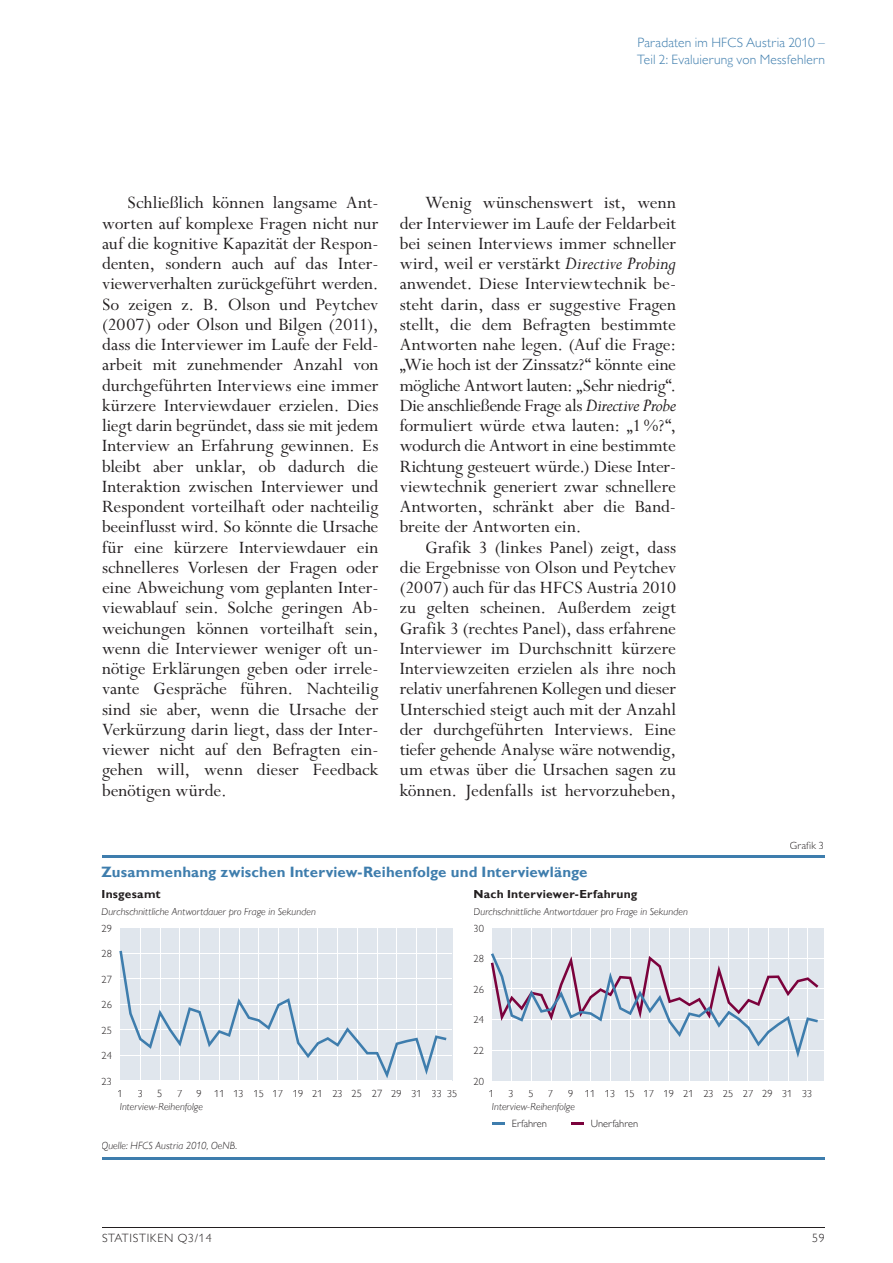
<style>
.page{position:relative;width:893px;height:1263px;background:#fff}
.page>*{position:absolute;margin:0;border:0;box-sizing:border-box;transform-origin:0 0}
.t1{font:19.5px/20.2px "Perpetua Std";color:#231f20;text-align:justify}
.t2{font:700 15px "Gill Sans MT Pro";letter-spacing:.01em;color:#3e7dad}
.t3{font:300 13.5px/16.5px "Gill Sans MT Pro";letter-spacing:.01em;color:#3e7dad}
.t4{font:700 12px "Gill Sans MT Pro";letter-spacing:.02em;color:#231f20}
.t5{font:300 12px "Gill Sans MT Pro";letter-spacing:.06em;color:#231f20}
.t6{font:italic 300 10.5px "Gill Sans MT Pro";letter-spacing:.005em;color:#231f20}
.t7{font:300 10.5px "Gill Sans MT Pro";color:#231f20}
.s1{font-style:italic;font-size:20.25px}
</style>
<div class="page">
<hr style="left:102px;top:1227px;width:723px;height:1px;background:#231f20">
<div style="left:120px;top:928px;width:332px;height:153px;background:#e0e6ed"></div>
<div style="left:492px;top:928px;width:332px;height:153px;background:#e0e6ed"></div>
<hr style="left:102px;top:856px;width:722px;height:2px;background:#3e7dad">
<hr style="left:102px;top:1157px;width:722px;height:3px;background:#3e7dad">
<svg style="left:493px;top:1122px;width:12px;height:3px"></svg>
<svg style="left:572px;top:1122px;width:12px;height:3px"></svg>
<hr style="left:120px;top:1080px;width:332px;height:1px;background:#fff">
<hr style="left:120px;top:1055px;width:332px;height:1px;background:#fff">
<hr style="left:120px;top:1029px;width:332px;height:1px;background:#fff">
<hr style="left:120px;top:1004px;width:332px;height:1px;background:#fff">
<hr style="left:120px;top:978px;width:332px;height:1px;background:#fff">
<hr style="left:120px;top:953px;width:332px;height:1px;background:#fff">
<hr style="left:140px;top:928px;width:1px;height:153px;background:#fff">
<hr style="left:160px;top:928px;width:1px;height:153px;background:#fff">
<hr style="left:179px;top:928px;width:1px;height:153px;background:#fff">
<hr style="left:199px;top:928px;width:1px;height:153px;background:#fff">
<hr style="left:219px;top:928px;width:1px;height:153px;background:#fff">
<hr style="left:239px;top:928px;width:1px;height:153px;background:#fff">
<hr style="left:258px;top:928px;width:1px;height:153px;background:#fff">
<hr style="left:278px;top:928px;width:1px;height:153px;background:#fff">
<hr style="left:298px;top:928px;width:1px;height:153px;background:#fff">
<hr style="left:317px;top:928px;width:1px;height:153px;background:#fff">
<hr style="left:337px;top:928px;width:1px;height:153px;background:#fff">
<hr style="left:357px;top:928px;width:1px;height:153px;background:#fff">
<hr style="left:377px;top:928px;width:1px;height:153px;background:#fff">
<hr style="left:396px;top:928px;width:1px;height:153px;background:#fff">
<hr style="left:416px;top:928px;width:1px;height:153px;background:#fff">
<hr style="left:436px;top:928px;width:1px;height:153px;background:#fff">
<svg style="left:119px;top:951px;width:327px;height:127px"></svg>
<hr style="left:492px;top:1050px;width:332px;height:1px;background:#fff">
<hr style="left:492px;top:1019px;width:332px;height:1px;background:#fff">
<hr style="left:492px;top:988px;width:332px;height:1px;background:#fff">
<hr style="left:492px;top:958px;width:332px;height:1px;background:#fff">
<hr style="left:511px;top:928px;width:1px;height:153px;background:#fff">
<hr style="left:531px;top:928px;width:1px;height:153px;background:#fff">
<hr style="left:551px;top:928px;width:1px;height:153px;background:#fff">
<hr style="left:571px;top:928px;width:1px;height:153px;background:#fff">
<hr style="left:590px;top:928px;width:1px;height:153px;background:#fff">
<hr style="left:610px;top:928px;width:1px;height:153px;background:#fff">
<hr style="left:630px;top:928px;width:1px;height:153px;background:#fff">
<hr style="left:649px;top:928px;width:1px;height:153px;background:#fff">
<hr style="left:669px;top:928px;width:1px;height:153px;background:#fff">
<hr style="left:689px;top:928px;width:1px;height:153px;background:#fff">
<hr style="left:709px;top:928px;width:1px;height:153px;background:#fff">
<hr style="left:728px;top:928px;width:1px;height:153px;background:#fff">
<hr style="left:748px;top:928px;width:1px;height:153px;background:#fff">
<hr style="left:768px;top:928px;width:1px;height:153px;background:#fff">
<hr style="left:788px;top:928px;width:1px;height:153px;background:#fff">
<hr style="left:807px;top:928px;width:1px;height:153px;background:#fff">
<svg style="left:491px;top:953px;width:327px;height:105px"></svg>
<p class="t3" style="left:637px;top:34px;width:189px">Paradaten im HFCS Austria 2010 –<br>Teil 2: Evaluierung von Messfehlern</p>
<p class="t1" style="left:102px;top:193px;width:278px;text-indent:26px">Schließlich können langsame Ant&shy;worten auf komplexe Fragen nicht nur auf die kognitive Kapazität der Respon&shy;denten, sondern auch auf das Inter&shy;view erverhalten zurückgeführt werden.<br>So zeigen z. B. Olson und Peytchev (2007) oder Olson und Bilgen (2011), dass die Interviewer im Laufe der Feld&shy;arbeit mit zunehmender Anzahl von durch geführten Interviews eine immer kürzere Interviewdauer erzielen. Dies liegt darin begründet, dass sie mit jedem Interview an Erfahrung gewinnen. Es bleibt aber unklar, ob dadurch die Interaktion zwischen Interviewer und Respondent vorteilhaft oder nachteilig beeinflusst wird. So könnte die Ursache für eine kürzere Interviewdauer ein schnelleres Vorlesen der Fragen oder eine Abweichung vom geplanten Inter&shy;viewablauf sein. Solche geringen Ab&shy;weichungen können vorteilhaft sein, wenn die Interviewer weniger oft un&shy;nötige Erklärungen geben oder irrele&shy;vante Gespräche führen. Nachteilig sind sie aber, wenn die Ursache der Verkürzung darin liegt, dass der Inter&shy;viewer nicht auf den Befragten ein&shy;gehen will, wenn dieser Feedback benötigen würde.</p>
<p class="t1" style="left:400px;top:193px;width:278px;text-indent:26px">Wenig wünschenswert ist, wenn der Interviewer im Laufe der Feldarbeit bei seinen Interviews immer schneller wird, weil er verstärkt <span class="s1">Directive Probing </span>anwendet. Diese Interviewtechnik be&shy;steht darin, dass er suggestive Fragen stellt, die dem Befragten bestimmte Antworten nahe legen. (Auf die Frage: „Wie hoch ist der Zinssatz?“ könnte eine mögliche Antwort lauten: „Sehr niedrig“.<br>Die anschließende Frage als <span class="s1">Directive Probe </span>formuliert würde etwa lauten: „1 %?“, wodurch die Antwort in eine bestimmte Richtung gesteuert würde.) Diese Inter&shy;viewtechnik generiert zwar schnellere Antworten, schränkt aber die Band&shy;breite der Antworten ein.</p>
<p class="t1" style="left:400px;top:538px;width:278px;text-indent:26px">Grafik 3 (linkes Panel) zeigt, dass die Ergebnisse von Olson und Peytchev (2007) auch für das HFCS Austria 2010 zu gelten scheinen. Außerdem zeigt Grafik 3 (rechtes Panel), dass erfahrene Interviewer im Durchschnitt kürzere Interviewzeiten erzielen als ihre noch relativ unerfahrenen Kollegen und dieser Unterschied steigt auch mit der Anzahl der durchgeführten Interviews. Eine tiefer gehende Analyse wäre notwendig, um etwas über die Ursachen sagen zu können. Jedenfalls ist hervorzuheben,</p>
<p class="t2" style="left:102px;top:863px;width:488px">Zusammenhang zwischen Interview-Reihenfolge und Interviewlänge</p>
<p class="t4" style="left:102px;top:887px;width:61px">Insgesamt</p>
<p class="t4" style="left:473px;top:887px;width:165px">Nach Interviewer-Erfahrung</p>
<p class="t7" style="left:102px;top:922px;width:12px">29</p>
<p class="t7" style="left:102px;top:947px;width:12px">28</p>
<p class="t7" style="left:102px;top:973px;width:12px">27</p>
<p class="t7" style="left:102px;top:998px;width:12px">26</p>
<p class="t7" style="left:102px;top:1024px;width:12px">25</p>
<p class="t7" style="left:102px;top:1049px;width:12px">24</p>
<p class="t7" style="left:102px;top:1075px;width:12px">23</p>
<p class="t6" style="left:102px;top:905px;width:216px">Durchschnittliche Antwortdauer pro Frage in Sekunden</p>
<p class="t6" style="left:474px;top:905px;width:216px">Durchschnittliche Antwortdauer pro Frage in Sekunden</p>
<p class="t7" style="left:474px;top:922px;width:12px">30</p>
<p class="t7" style="left:474px;top:952px;width:12px">28</p>
<p class="t7" style="left:474px;top:983px;width:12px">26</p>
<p class="t7" style="left:474px;top:1013px;width:12px">24</p>
<p class="t7" style="left:474px;top:1044px;width:12px">22</p>
<p class="t7" style="left:474px;top:1075px;width:12px">20</p>
<p class="t7" style="left:790px;top:839px;width:36px">Grafik 3</p>
<p class="t7" style="left:118px;top:1087px;width:7px">1</p>
<p class="t7" style="left:138px;top:1087px;width:7px">3</p>
<p class="t7" style="left:157px;top:1087px;width:7px">5</p>
<p class="t7" style="left:177px;top:1087px;width:7px">7</p>
<p class="t7" style="left:196px;top:1087px;width:263px">9 11 13 15 17 19 21 23 25 27 29 31 33 35</p>
<p class="t7" style="left:489px;top:1087px;width:7px">1</p>
<p class="t7" style="left:508px;top:1087px;width:7px">3</p>
<p class="t7" style="left:528px;top:1087px;width:7px">5</p>
<p class="t7" style="left:548px;top:1087px;width:7px">7</p>
<p class="t7" style="left:568px;top:1087px;width:246px">9 11 13 15 17 19 21 23 25 27 29 31 33</p>
<p class="t6" style="left:120px;top:1100px;width:85px">Interview-Reihenfolge</p>
<p class="t6" style="left:492px;top:1100px;width:85px">Interview-Reihenfolge</p>
<p class="t6" style="left:102px;top:1139px;width:137px">Quelle: HFCS Austria 2010, OeNB.</p>
<p class="t7" style="left:512px;top:1117px;width:37px">Erfahren</p>
<p class="t7" style="left:591px;top:1117px;width:49px">Unerfahren</p>
<p class="t5" style="left:102px;top:1231px;width:111px">STATISTIKEN Q3/14</p>
<p class="t5" style="left:812px;top:1231px;width:14px">59</p>
</div>
